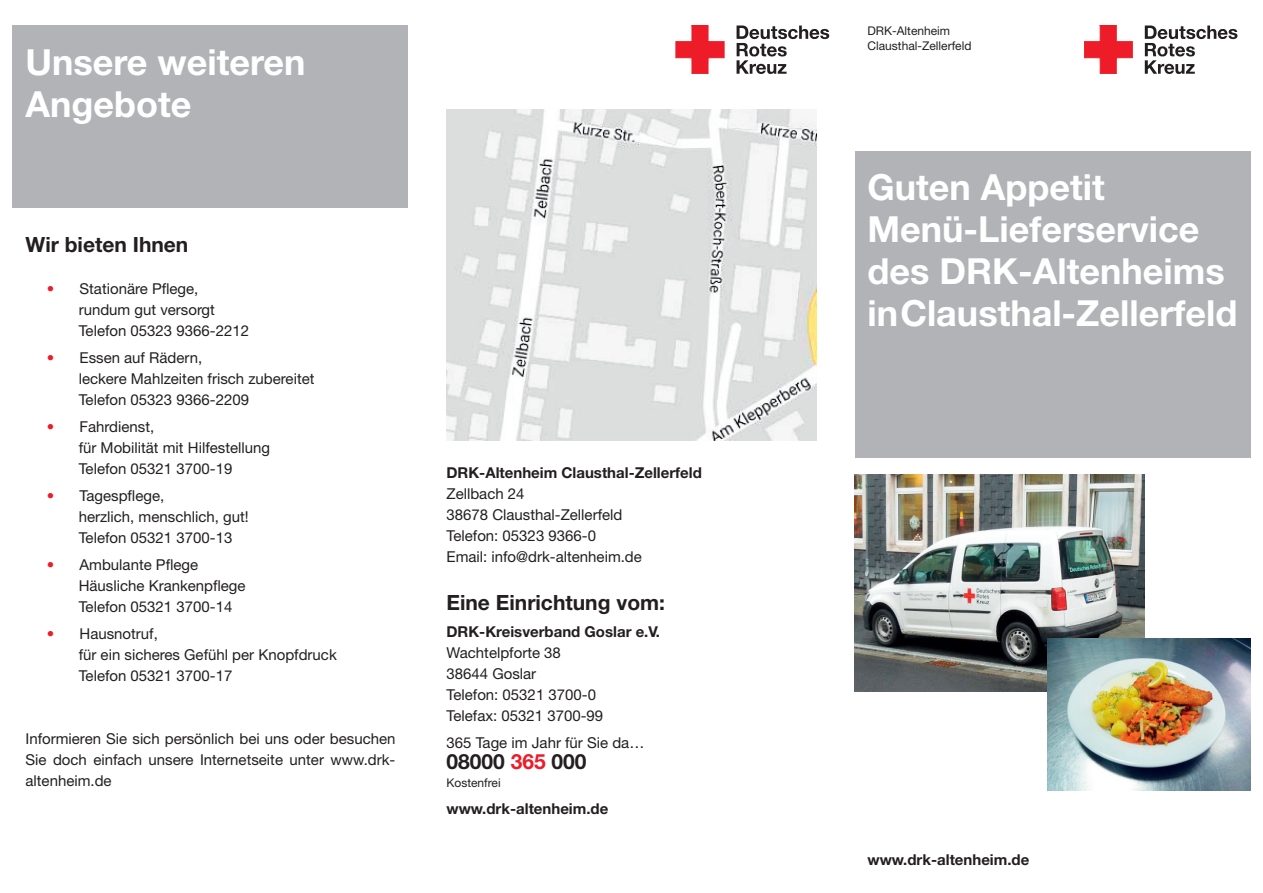
<style>
.page{position:relative;width:1263px;height:893px;background:#fff}
.page>*{position:absolute;margin:0;border:0;box-sizing:border-box;transform-origin:0 0}
.t1{font:700 36px/42px "Helvetica Neue";color:#fff}
.t2{font:700 21px "Helvetica Neue";color:#231f20}
.t3{font:15px/21px "Helvetica Neue";color:#231f20}
.t4{font:700 15px "Helvetica Neue";color:#231f20}
.t5{font:12px/15px "Helvetica Neue";color:#231f20}
.s1{color:#ee1c28}
</style>
<div class="page">
<div style="left:13px;top:26px;width:395px;height:182px;background:#b2b3b7"></div>
<svg style="left:1145px;top:26px;width:92px;height:48px"></svg>
<svg style="left:1084px;top:26px;width:48px;height:48px"></svg>
<div style="left:855px;top:151px;width:395px;height:306px;background:#b2b3b7"></div>
<svg style="left:736px;top:26px;width:93px;height:48px"></svg>
<svg style="left:676px;top:26px;width:48px;height:48px"></svg>
<img style="left:446px;top:109px;width:370px;height:331px">
<img style="left:855px;top:474px;width:289px;height:218px">
<img style="left:1048px;top:638px;width:202px;height:152px">
<h1 class="t1" style="left:26px;top:40px;width:282px">Unsere weiteren<br>Angebote</h1>
<h2 class="t2" style="left:26px;top:231px;width:164px">Wir bieten Ihnen</h2>
<p class="t3" style="left:79px;top:278px;width:172px;text-indent:-32px"><span class="s1">•</span> Stationäre Pflege, rundum gut versorgt<br>Telefon 05323 9366-2212</p>
<p class="t3" style="left:79px;top:347px;width:237px;text-indent:-32px"><span class="s1">•</span> Essen auf Rädern,<br>leckere Mahlzeiten frisch zubereitet<br>Telefon 05323 9366-2209</p>
<p class="t3" style="left:79px;top:416px;width:193px;text-indent:-32px"><span class="s1">•</span> Fahrdienst,<br>für Mobilität mit Hilfestellung<br>Telefon 05321 3700-19</p>
<p class="t3" style="left:79px;top:485px;width:172px;text-indent:-32px"><span class="s1">•</span> Tagespflege,<br>herzlich, menschlich, gut!<br>Telefon 05321 3700-13</p>
<p class="t3" style="left:79px;top:554px;width:168px;text-indent:-32px"><span class="s1">•</span> Ambulante Pflege<br>Häusliche Krankenpflege<br>Telefon 05321 3700-14</p>
<p class="t3" style="left:79px;top:623px;width:260px;text-indent:-32px"><span class="s1">•</span> Hausnotruf,<br>für ein sicheres Gefühl per Knopfdruck<br>Telefon 05321 3700-17</p>
<p class="t3" style="left:26px;top:728px;width:371px;text-align:justify">Informieren Sie sich persönlich bei uns oder besuchen Sie doch einfach unsere Internetseite unter www.drk&shy;altenheim.de</p>
<p class="t4" style="left:446px;top:463px;width:257px">DRK-Altenheim Clausthal-Zellerfeld</p>
<p class="t3" style="left:446px;top:483px;width:197px">Zellbach 24<br>38678 Clausthal-Zellerfeld<br>Telefon: 05323 9366-0<br>Email: info@drk-altenheim.de</p>
<h2 class="t2" style="left:446px;top:590px;width:220px">Eine Einrichtung vom:</h2>
<p class="t4" style="left:446px;top:622px;width:215px">DRK-Kreisverband Goslar e.V.</p>
<p class="t3" style="left:446px;top:642px;width:158px">Wachtelpforte 38<br>38644 Goslar<br>Telefon: 05321 3700-0<br>Telefax: 05321 3700-99</p>
<p class="t3" style="left:446px;top:732px;width:199px">365 Tage im Jahr für Sie da…</p>
<h2 class="t2" style="left:446px;top:749px;width:142px">08000 <span class="s1">365</span> 000</h2>
<p class="t5" style="left:446px;top:775px;width:56px">Kostenfrei</p>
<p class="t4" style="left:446px;top:799px;width:163px">www.drk-altenheim.de</p>
<p class="t5" style="left:867px;top:23px;width:105px">DRK-Altenheim<br>Clausthal-Zellerfeld</p>
<h1 class="t1" style="left:867px;top:166px;width:371px">Guten Appetit<br>Menü-Lieferservice des DRK-Altenheims in Clausthal-Zellerfeld</h1>
<p class="t4" style="left:867px;top:850px;width:163px">www.drk-altenheim.de</p>
</div>
